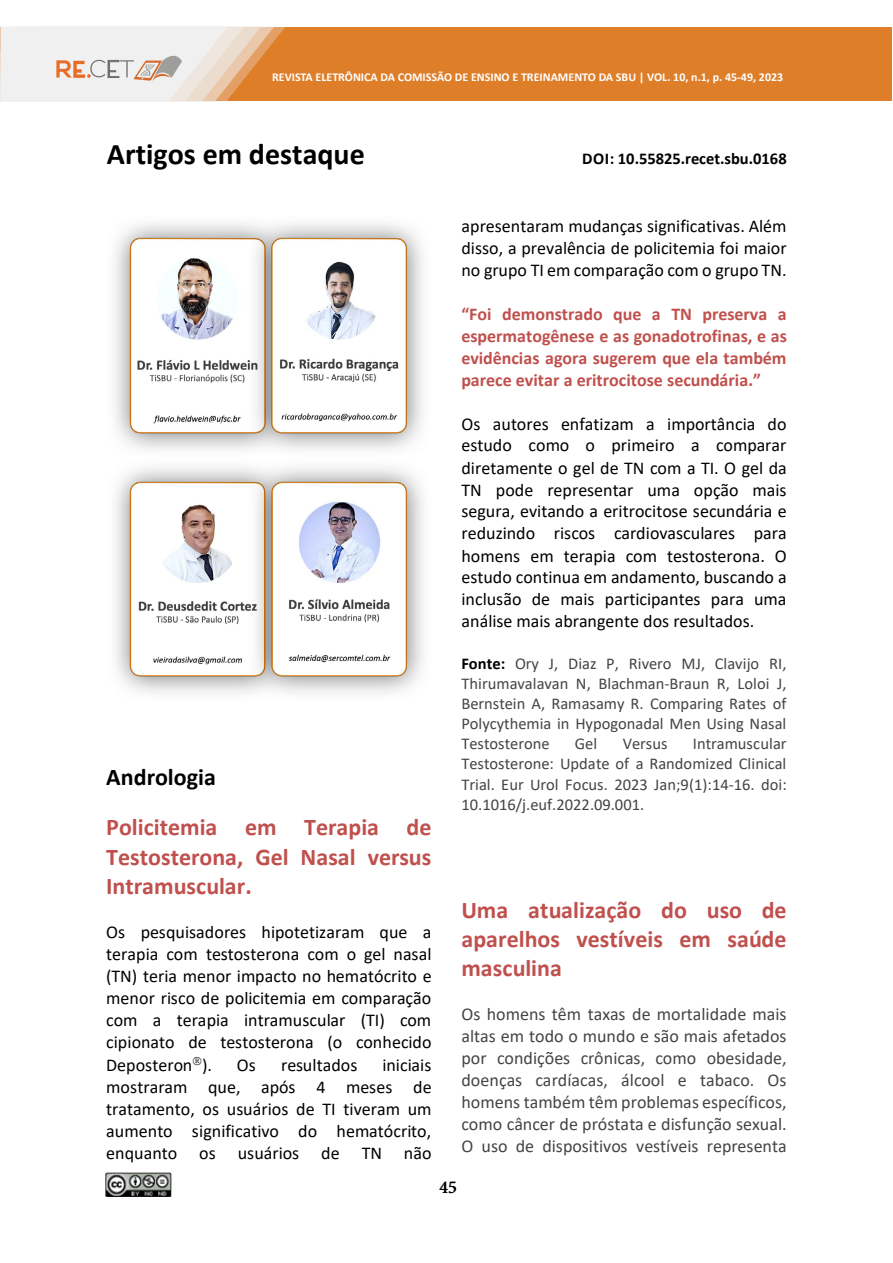
<style>
.page{position:relative;width:893px;height:1263px;background:#fff}
.page>*{position:absolute;margin:0;border:0;box-sizing:border-box;transform-origin:0 0}
.t1{font:700 30px "Calibri";color:#000}
.t2{font:700 24px/29.4px "Calibri";color:#c0504d;text-align:justify}
.t3{font:700 24px "Calibri";color:#000}
.t4{font:700 19.5px "Calibri";letter-spacing:.005em;color:#000}
.t5{font:18px/21.9px "Calibri";color:#000;text-align:justify}
.t6{font:18px/22px "Calibri";color:#444443;text-align:justify}
.t7{font:700 18px/22px "Calibri";letter-spacing:-.005em;color:#c0504d;text-align:justify}
.t8{font:18px "Minion Pro";color:#000}
.t9{font:16.5px/20.1px "Calibri";color:#444443;text-align:justify}
.t10{font:700 16.5px "Calibri";color:#000}
.t11{font:700 12px "Calibri";color:#fff}
.s1{font-weight:700;color:#000}
</style>
<div class="page">
<img style="left:104px;top:1172px;width:67px;height:25px">
<img style="left:115px;top:223px;width:308px;height:470px">
<div style="left:1px;top:28px;width:891px;height:73px;background:#de7e29"></div>
<svg style="left:0;top:27px;width:285px;height:74px;background:#ead9cb"></svg>
<p class="t11" style="left:272px;top:69px;width:513px">REVISTA ELETRÔNICA DA COMISSÃO DE ENSINO E TREINAMENTO DA SBU | VOL. 10, n.1, p. 45-49, 2023</p>
<h1 class="t1" style="left:107px;top:133px;width:260px">Artigos em destaque</h1>
<p class="t4" style="left:585px;top:134px;width:203px">DOI: XXXXXXXXXXXXXXX</p>
<p class="t10" style="left:582px;top:147px;width:206px">DOI: 10.55825.recet.sbu.0168</p>
<h2 class="t3" style="left:106px;top:760px;width:111px">Andrologia</h2>
<h2 class="t2" style="left:106px;top:812px;width:327px">Policitemia em Terapia de Testosterona, Gel Nasal versus Intramuscular.</h2>
<p class="t5" style="left:106px;top:921px;width:327px">Os pesquisadores hipotetizaram que a terapia com testosterona com o gel nasal (TN) teria menor impacto no hematócrito e menor risco de policitemia em comparação com a terapia intramuscular (TI) com cipionato de testosterona (o conhecido Deposteron ).</p>
<p class="t5" style="left:237px;top:1053px;width:21px">Os</p>
<p class="t5" style="left:281px;top:1053px;width:78px">resultados</p>
<p class="t5" style="left:106px;top:1053px;width:327px;text-indent:276px">iniciais mostraram que, após 4 meses de tratamento, os usuários de TI tiveram um aumento significativo do hematócrito, enquanto os usuários de TN não</p>
<p class="t5" style="left:461px;top:214px;width:327px">apresentaram mudanças significativas. Além disso, a prevalência de policitemia foi maior no grupo TI em comparação com o grupo TN.</p>
<p class="t7" style="left:461px;top:302px;width:327px">“Foi demonstrado que a TN preserva a espermatogênese e as gonadotrofinas, e as evidências agora sugerem que ela também parece evitar a eritrocitose secundária.”</p>
<p class="t5" style="left:461px;top:412px;width:327px">Os autores enfatizam a importância do estudo como o primeiro a comparar diretamente o gel de TN com a TI. O gel da TN pode representar uma opção mais segura, evitando a eritrocitose secundária e reduzindo riscos cardiovasculares para homens em terapia com testosterona. O estudo continua em andamento, buscando a inclusão de mais participantes para uma análise mais abrangente dos resultados.</p>
<p class="t9" style="left:461px;top:653px;width:327px"><span class="s1">Fonte:</span> Ory J, Diaz P, Rivero MJ, Clavijo RI, Thirumavalavan N, Blachman-Braun R, Loloi J, Bernstein A, Ramasamy R. Comparing Rates of Polycythemia in Hypogonadal Men Using Nasal Testosterone</p>
<p class="t9" style="left:461px;top:733px;width:327px;text-indent:232px">Intramuscular Testosterone: Update of a Randomized Clinical Trial. Eur Urol Focus. 2023 Jan;9(1):14-16. doi:<br>10.1016/j.euf.2022.09.001.</p>
<p class="t9" style="left:575px;top:733px;width:24px">Gel</p>
<p class="t9" style="left:623px;top:733px;width:46px">Versus</p>
<h2 class="t2" style="left:461px;top:895px;width:327px">Uma atualização do uso de aparelhos vestíveis em saúde masculina</h2>
<p class="t6" style="left:461px;top:1002px;width:327px">Os homens têm taxas de mortalidade mais altas em todo o mundo e são mais afetados por condições crônicas, como obesidade, doenças cardíacas, álcool e tabaco. Os homens também têm problemas específicos, como câncer de próstata e disfunção sexual.<br>O uso de dispositivos vestíveis representa</p>
<p class="t8" style="left:440px;top:1175px;width:19px">45</p>
</div>
